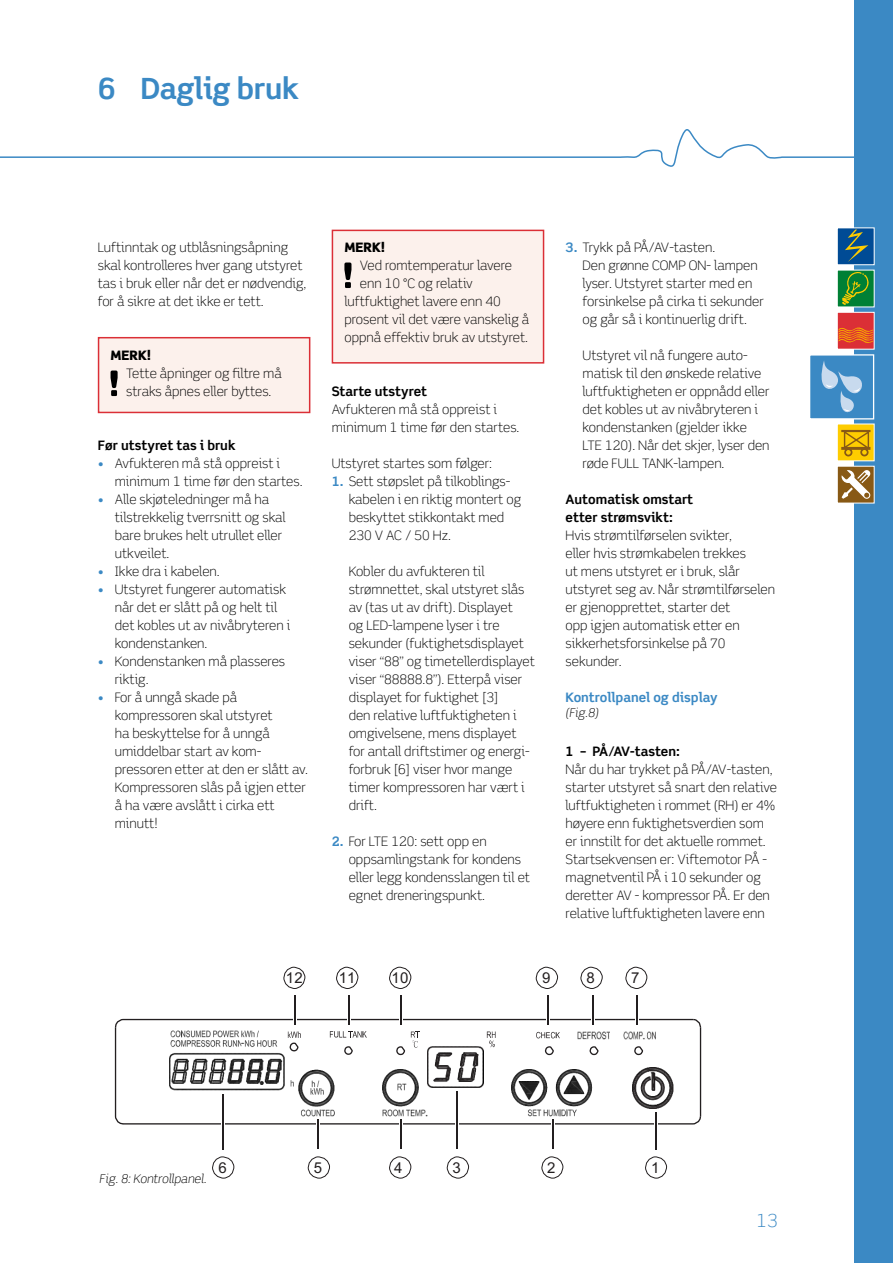
<style>
.page{position:relative;width:893px;height:1263px;background:#fff}
.page>*{position:absolute;margin:0;border:0;box-sizing:border-box;transform-origin:0 0}
.t1{font:700 29.25px "Scene Alt";letter-spacing:-.01em;color:#3b89c4}
.t2{font:300 18px "Scene Alt";color:#3b89c4}
.t3{font:15px "Arial";color:#231f20}
.t4{font:300 13.05px/18px "Scene Alt";color:#000}
.t5{font:700 13.05px/18px "Scene Alt";color:#000}
.t6{font:700 13.05px "Scene Alt";color:#3b89c4}
.t7{font:900 13.05px "Scene Alt";color:#000}
.t8{font:italic 300 12px "Scene Alt";color:#000}
.s1{color:#3b89c4}
.s2{font-weight:700;color:#3b89c4}
</style>
<div class="page">
<div style="left:98px;top:337px;width:212px;height:76px;background:#fcf1ec;border:2px solid #db2f36"></div>
<div style="left:332px;top:230px;width:212px;height:134px;background:#fcf1ec;border:2px solid #db2f36"></div>
<svg style="left:541px;top:1156px;width:23px;height:23px"></svg>
<svg style="left:645px;top:1156px;width:22px;height:23px"></svg>
<svg style="left:389px;top:1156px;width:23px;height:23px"></svg>
<svg style="left:446px;top:1156px;width:23px;height:23px"></svg>
<svg style="left:307px;top:1156px;width:23px;height:23px"></svg>
<svg style="left:212px;top:1156px;width:23px;height:23px"></svg>
<svg style="left:625px;top:966px;width:22px;height:23px"></svg>
<svg style="left:580px;top:966px;width:23px;height:23px"></svg>
<svg style="left:535px;top:966px;width:23px;height:23px"></svg>
<svg style="left:389px;top:966px;width:23px;height:23px"></svg>
<svg style="left:336px;top:966px;width:23px;height:23px"></svg>
<svg style="left:283px;top:966px;width:23px;height:23px"></svg>
<svg style="left:114px;top:995px;width:588px;height:130px"></svg>
<hr style="left:635px;top:995px;width:4px;height:29px;background:#fff">
<hr style="left:636px;top:995px;width:2px;height:29px;background:#231f20">
<svg style="left:221px;top:1094px;width:4px;height:55px"></svg>
<hr style="left:222px;top:1094px;width:1px;height:55px;background:#231f20">
<svg style="left:316px;top:1119px;width:4px;height:30px"></svg>
<hr style="left:318px;top:1119px;width:1px;height:30px;background:#231f20">
<hr style="left:399px;top:1119px;width:4px;height:30px;background:#fff">
<hr style="left:400px;top:1119px;width:2px;height:30px;background:#231f20">
<hr style="left:455px;top:1091px;width:4px;height:58px;background:#fff">
<hr style="left:456px;top:1091px;width:2px;height:58px;background:#231f20">
<hr style="left:551px;top:1119px;width:4px;height:30px;background:#fff">
<hr style="left:552px;top:1119px;width:2px;height:30px;background:#231f20">
<svg style="left:653px;top:1112px;width:4px;height:37px"></svg>
<hr style="left:655px;top:1112px;width:1px;height:37px;background:#231f20">
<div style="left:855px;top:0;width:38px;height:1263px;background:#3b89c4"></div>
<svg style="left:2px;top:116px;width:853px;height:57px"></svg>
<div style="left:837px;top:424px;width:37px;height:37px;background:#fecc00"></div>
<div style="left:837px;top:466px;width:37px;height:37px;background:#885915"></div>
<svg style="left:842px;top:470px;width:28px;height:29px"></svg>
<svg style="left:841px;top:430px;width:29px;height:26px"></svg>
<div style="left:837px;top:228px;width:37px;height:37px;background:#004b95"></div>
<div style="left:837px;top:227px;width:37px;height:38px;border:1px solid #fff"></div>
<div style="left:837px;top:270px;width:37px;height:37px;background:#008035"></div>
<div style="left:837px;top:270px;width:37px;height:37px;border:1px solid #fff"></div>
<div style="left:837px;top:312px;width:37px;height:37px;background:#db2f36"></div>
<div style="left:837px;top:312px;width:37px;height:38px;border:1px solid #fff"></div>
<svg style="left:845px;top:230px;width:23px;height:32px"></svg>
<svg style="left:839px;top:326px;width:34px;height:18px"></svg>
<svg style="left:842px;top:271px;width:27px;height:34px"></svg>
<div style="left:810px;top:355px;width:64px;height:64px;background:#3b89c4"></div>
<div style="left:809px;top:354px;width:65px;height:65px;border:1px solid #fff"></div>
<svg style="left:821px;top:361px;width:41px;height:52px"></svg>
<h1 class="t1" style="left:98px;top:70px;width:203px">6 Daglig bruk</h1>
<p class="t4" style="left:98px;top:238px;width:210px">Luftinntak og utblåsningsåpning skal kontrolleres hver gang utstyret tas i bruk eller når det er nødvendig, for å sikre at det ikke er tett.</p>
<p class="t7" style="left:111px;top:347px;width:42px">MERK!</p>
<p class="t4" style="left:126px;top:364px;width:157px">Tette åpninger og filtre må straks åpnes eller byttes.</p>
<p class="t5" style="left:98px;top:436px;width:139px">Før utstyret tas i bruk</p>
<p class="t4" style="left:115px;top:454px;width:189px;text-indent:-17px"><span class="s1">•</span> Avfukteren må stå oppreist i minimum 1 time før den startes.</p>
<p class="t4" style="left:115px;top:490px;width:172px;text-indent:-17px"><span class="s1">•</span> Alle skjøteledninger må ha tilstrekkelig tverrsnitt og skal bare brukes helt utrullet eller utkveilet.</p>
<p class="t4" style="left:98px;top:562px;width:123px"><span class="s1">•</span> Ikke dra i kabelen.</p>
<p class="t4" style="left:115px;top:580px;width:177px;text-indent:-17px"><span class="s1">•</span> Utstyret fungerer automatisk når det er slått på og helt til det kobles ut av nivåbryteren i kondenstanken.</p>
<p class="t4" style="left:115px;top:652px;width:172px;text-indent:-17px"><span class="s1">•</span> Kondenstanken må plasseres riktig.</p>
<p class="t4" style="left:115px;top:688px;width:195px;text-indent:-17px"><span class="s1">•</span> For å unngå skade på kompressoren skal utstyret<br>ha beskyttelse for å unngå umiddelbar start av kom&shy;pressoren etter at den er slått av.<br>Kompressoren slås på igjen etter å ha være avslått i cirka ett minutt!</p>
<p class="t7" style="left:344px;top:239px;width:42px">MERK!</p>
<p class="t4" style="left:360px;top:256px;width:154px">Ved romtemperatur lavere</p>
<p class="t4" style="left:360px;top:274px;width:114px">enn 10 °C og relativ</p>
<p class="t4" style="left:344px;top:292px;width:158px">luftfuktighet lavere enn 40</p>
<p class="t4" style="left:344px;top:310px;width:186px">prosent vil det være vanskelig å</p>
<p class="t4" style="left:344px;top:328px;width:185px">oppnå effektiv bruk av utstyret.</p>
<p class="t5" style="left:332px;top:382px;width:97px">Starte utstyret</p>
<p class="t4" style="left:332px;top:400px;width:189px">Avfukteren må stå oppreist i minimum 1 time før den startes.</p>
<p class="t4" style="left:332px;top:454px;width:162px">Utstyret startes som følger:</p>
<p class="t4" style="left:349px;top:472px;width:174px;text-indent:-17px"><span class="s2">1.</span> Sett støpslet på tilkoblings&shy;kabelen i en riktig montert og beskyttet stikkontakt med<br>230 V AC / 50 Hz.</p>
<p class="t4" style="left:349px;top:562px;width:188px">Kobler du avfukteren til strømnettet, skal utstyret slås av (tas ut av drift). Displayet<br>og LED-lampene lyser i tre sekunder (fuktighetsdisplayet viser “88” og timetellerdisplayet viser “88888.8”). Etterpå viser displayet for fuktighet [3]<br>den relative luftfuktigheten i omgivelsene, mens displayet for antall driftstimer og energi&shy;forbruk [6] viser hvor mange timer kompressoren har vært i drift.</p>
<p class="t4" style="left:349px;top:832px;width:183px;text-indent:-17px"><span class="s2">2.</span> For LTE 120: sett opp en oppsamlingstank for kondens eller legg kondensslangen til et egnet dreneringspunkt.</p>
<p class="t4" style="left:583px;top:238px;width:183px;text-indent:-17px"><span class="s2">3.</span> Trykk på PÅ/AV-tasten.<br>Den grønne COMP ON- lampen lyser. Utstyret starter med en forsinkelse på cirka ti sekunder og går så i kontinuerlig drift.</p>
<p class="t4" style="left:583px;top:346px;width:188px">Utstyret vil nå fungere auto&shy;matisk til den ønskede relative luftfuktigheten er oppnådd eller det kobles ut av nivåbryteren i kondenstanken (gjelder ikke<br>LTE 120). Når det skjer, lyser den røde FULL TANK-lampen.</p>
<p class="t5" style="left:566px;top:490px;width:129px">Automatisk omstart etter strømsvikt:</p>
<p class="t4" style="left:566px;top:526px;width:211px">Hvis strømtilførselen svikter,<br>eller hvis strømkabelen trekkes<br>ut mens utstyret er i bruk, slår utstyret seg av. Når strømtilførselen er gjenopprettet, starter det<br>opp igjen automatisk etter en sikkerhetsforsinkelse på 70 sekunder.</p>
<p class="t6" style="left:566px;top:689px;width:154px">Kontrollpanel og display</p>
<p class="t8" style="left:566px;top:705px;width:34px">(Fig.8)</p>
<p class="t5" style="left:566px;top:742px;width:116px">1 – PÅ/AV-tasten:</p>
<p class="t4" style="left:566px;top:760px;width:213px">Når du har trykket på PÅ/AV-tasten, starter utstyret så snart den relative luftfuktigheten i rommet (RH) er 4% høyere enn fuktighetsverdien som er innstilt for det aktuelle rommet.<br>Startsekvensen er: Viftemotor PÅ - magnetventil PÅ i 10 sekunder og deretter AV - kompressor PÅ. Er den relative luftfuktigheten lavere enn</p>
<p class="t3" style="left:286px;top:967px;width:18px">12</p>
<p class="t3" style="left:339px;top:967px;width:18px">11</p>
<p class="t3" style="left:392px;top:967px;width:18px">10</p>
<p class="t3" style="left:542px;top:967px;width:10px">9</p>
<p class="t3" style="left:587px;top:967px;width:10px">8</p>
<p class="t3" style="left:631px;top:967px;width:10px">7</p>
<p class="t8" style="left:99px;top:1171px;width:109px">Fig. 8: Kontrollpanel.</p>
<p class="t3" style="left:219px;top:1157px;width:10px">6</p>
<p class="t3" style="left:314px;top:1157px;width:10px">5</p>
<p class="t3" style="left:394px;top:1157px;width:10px">4</p>
<p class="t3" style="left:453px;top:1157px;width:10px">3</p>
<p class="t3" style="left:547px;top:1157px;width:10px">2</p>
<p class="t3" style="left:651px;top:1157px;width:10px">1</p>
<h2 class="t2" style="left:757px;top:1209px;width:23px">13</h2>
</div>
